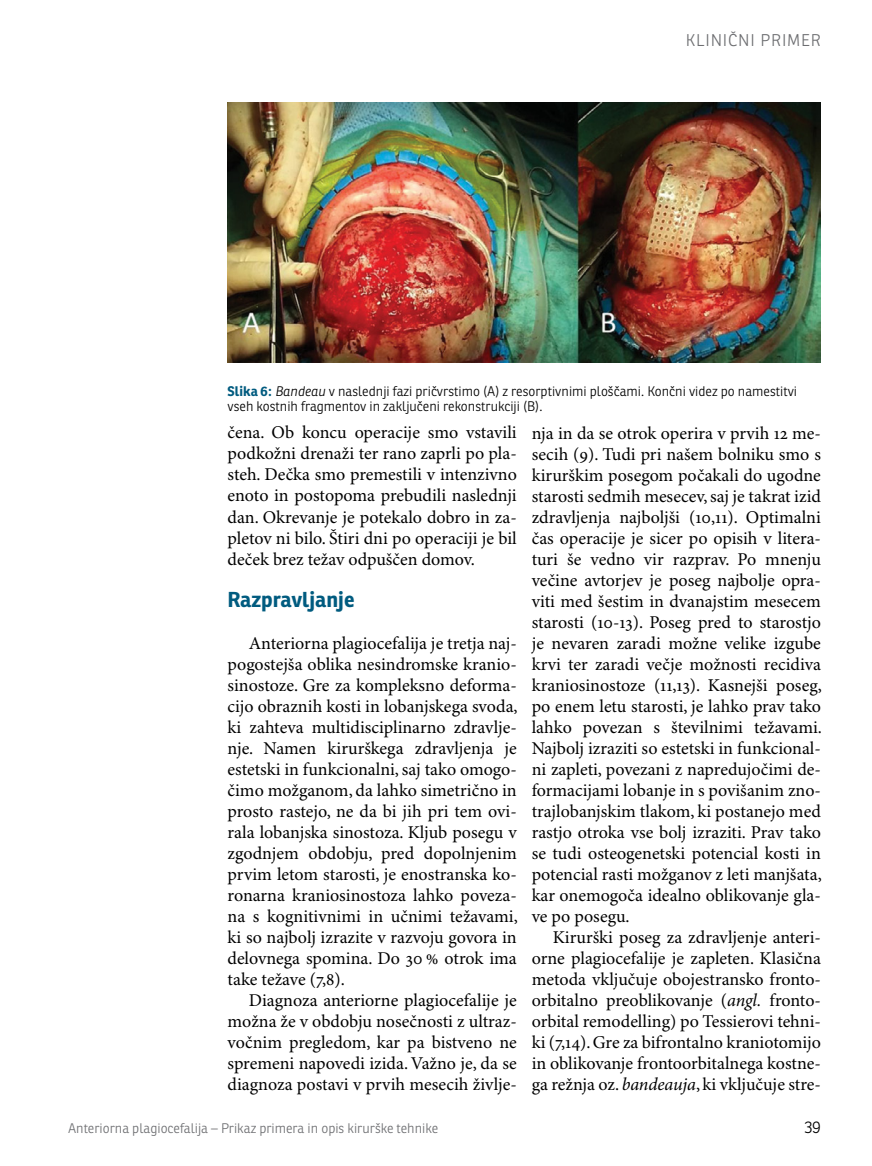
<style>
.page{position:relative;width:872px;height:1166px;background:#fff}
.page>*{position:absolute;margin:0;border:0;box-sizing:border-box;transform-origin:0 0}
.t1{font:700 21px "Ronnia";color:#005b7f}
.t2{font:18px/21px "Minion Pro";color:#000;text-align:justify}
.t3{font:300 16.5px "Ronnia";letter-spacing:.05em;color:#6d6e71}
.t4{font:300 16.5px "Ronnia";color:#000}
.t5{font:300 13.5px/15px "Ronnia";color:#000}
.t6{font:300 13.5px "Ronnia";color:#6d6e71}
.s1{font-weight:700;color:#005b7f}
.s2{font-style:italic}
</style>
<div class="page">
<img style="left:227px;top:102px;width:594px;height:260px">
<p class="t3" style="left:686px;top:30px;width:136px">Klin ičn i primer</p>
<p class="t5" style="left:227px;top:384px;width:571px"><span class="s1">Slika 6:</span> <span class="s2">Bandeau</span> v naslednji fazi pričvrstimo (A) z resorptivnimi ploščami. Končni videz po namestitvi vseh kostnih fragmentov in zaključeni rekonstrukciji (B).</p>
<p class="t2" style="left:227px;top:423px;width:291px">čena. Ob koncu operacije smo vstavili podkožni drenaži ter rano zaprli po pla&shy;steh. Dečka smo premestili v intenzivno enoto in postopoma prebudili naslednji dan. Okrevanje je potekalo dobro in za&shy;pletov ni bilo. Štiri dni po operaciji je bil deček brez težav odpuščen domov.</p>
<p class="t1" style="left:227px;top:585px;width:128px">Razpravljanje</p>
<p class="t2" style="left:227px;top:633px;width:292px;text-indent:21px">Anteriorna plagiocefalija je tretja naj&shy;pogostejša oblika nesindromske kranio&shy;sinostoze. Gre za kompleksno deforma&shy;cijo obraznih kosti in lobanjskega svoda, ki zahteva multidisciplinarno zdravlje&shy;nje. Namen kirurškega zdravljenja je estetski in funkcionalni, saj tako omogo&shy;čimo možganom, da lahko simetrično in prosto rastejo, ne da bi jih pri tem ovi&shy;rala lobanjska sinostoza. Kljub posegu v zgodnjem obdobju, pred dopolnjenim prvim letom starosti, je enostranska ko&shy;ronarna kraniosinostoza lahko poveza&shy;na s kognitivnimi in učnimi težavami, ki so najbolj izrazite v razvoju govora in delovnega spomina. Do 30 % otrok ima take težave (7,8).</p>
<p class="t2" style="left:227px;top:990px;width:291px;text-indent:21px">Diagnoza anteriorne plagiocefalije je možna že v obdobju nosečnosti z ultraz&shy;vočnim pregledom, kar pa bistveno ne spremeni napovedi izida. Važno je, da se diagnoza postavi v prvih mesecih življe-</p>
<p class="t2" style="left:532px;top:423px;width:292px">nja in da se otrok operira v prvih 12 me&shy;secih (9). Tudi pri našem bolniku smo s kirurškim posegom počakali do ugodne starosti sedmih mesecev, saj je takrat izid zdravljenja najboljši (10,11). Optimalni čas operacije je sicer po opisih v litera&shy;turi še vedno vir razprav. Po mnenju večine avtorjev je poseg najbolje opra&shy;viti med šestim in dvanajstim mesecem starosti (10-13). Poseg pred to starostjo je nevaren zaradi možne velike izgube krvi ter zaradi večje možnosti recidiva kraniosinostoze (11,13). Kasnejši poseg, po enem letu starosti, je lahko prav tako lahko povezan s številnimi težavami.<br>Najbolj izraziti so estetski in funkcional&shy;ni zapleti, povezani z napredujočimi de&shy;formacijami lobanje in s povišanim zno&shy;trajlobanjskim tlakom, ki postanejo med rastjo otroka vse bolj izraziti. Prav tako se tudi osteogenetski potencial kosti in potencial rasti možganov z leti manjšata, kar onemogoča idealno oblikovanje gla&shy;ve po posegu.</p>
<p class="t2" style="left:532px;top:927px;width:291px;text-indent:21px">Kirurški poseg za zdravljenje anteri&shy;orne plagiocefalije je zapleten. Klasična metoda vključuje obojestransko fronto&shy;orbitalno preoblikovanje (<span class="s2">angl.</span> fronto&shy;orbital remodelling) po Tessierovi tehni&shy;ki (7,14). Gre za bifrontalno kraniotomijo in oblikovanje frontoorbitalnega kostne&shy;ga režnja oz. <span class="s2">bandeauja</span>, ki vključuje stre-</p>
<p class="t6" style="left:68px;top:1119px;width:371px">Anteriorna plagiocefalija – Prikaz primera in opis kirurške tehnike</p>
<p class="t4" style="left:804px;top:1116px;width:18px">39</p>
</div>
